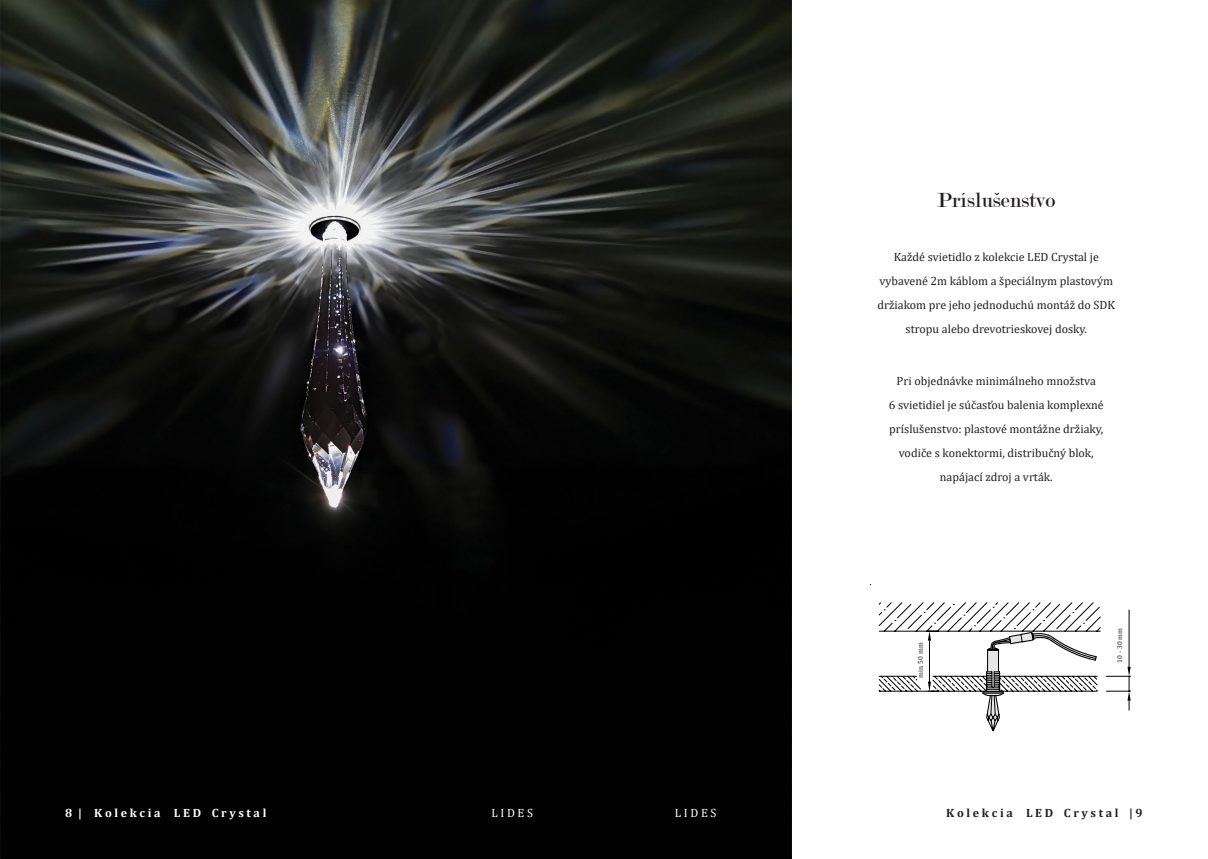
<style>
.page{position:relative;width:1208px;height:859px;background:#fff}
.page>*{position:absolute;margin:0;border:0;box-sizing:border-box;transform-origin:0 0}
.t1{font:22px "Modern";color:#231f20}
.t2{font:12px/24px "Cambria";color:#231f20;text-align:center}
.t3{font:700 12px "Cambria";color:#231f20}
.t4{font:700 12px "Cambria";color:#fff}
.t5{font:12px "Cambria";color:#fff}
.t6{font:7px "Cambria";color:#231f20}
</style>
<div class="page">
<hr style="left:1129px;top:610px;width:1px;height:57px;background:#000">
<svg style="left:1106px;top:667px;width:24px;height:43px"></svg>
<svg style="left:879px;top:602px;width:221px;height:129px"></svg>
<div style="left:917px;top:641px;width:9px;height:43px;background:#fff"></div>
<img style="left:0;top:0;width:791px;height:859px">
<p class="t4" style="left:65px;top:804px;width:203px">8 | K o l e k c i a L E D C r y s t a l</p>
<p class="t5" style="left:491px;top:806px;width:43px">L I D E S</p>
<p class="t5" style="left:675px;top:806px;width:43px">L I D E S</p>
<p class="t1" style="left:937px;top:189px;width:119px">Príslušenstvo</p>
<p class="t2" style="left:877px;top:245px;width:239px">Každé svietidlo z kolekcie LED Crystal je vybavené 2m káblom a špeciálnym plastovým držiakom pre jeho jednoduchú montáž do SDK stropu alebo drevotrieskovej dosky.</p>
<p class="t2" style="left:888px;top:369px;width:216px">Pri objednávke minimálneho množstva<br>6 svietidiel je súčasťou balenia komplexné príslušenstvo: plastové montážne držiaky, vodiče s konektormi, distribučný blok,</p>
<p class="t2" style="left:940px;top:465px;width:114px">napájací zdroj a vrták.</p>
<p class="t6" style="left:916px;top:678px;width:37px;rotate:-90deg">min. 50 mm</p>
<p class="t6" style="left:1115px;top:662px;width:36px;rotate:-90deg">10 - 30 mm</p>
<p class="t3" style="left:946px;top:804px;width:198px">K o l e k c i a L E D C r y s t a l | 9</p>
</div>
